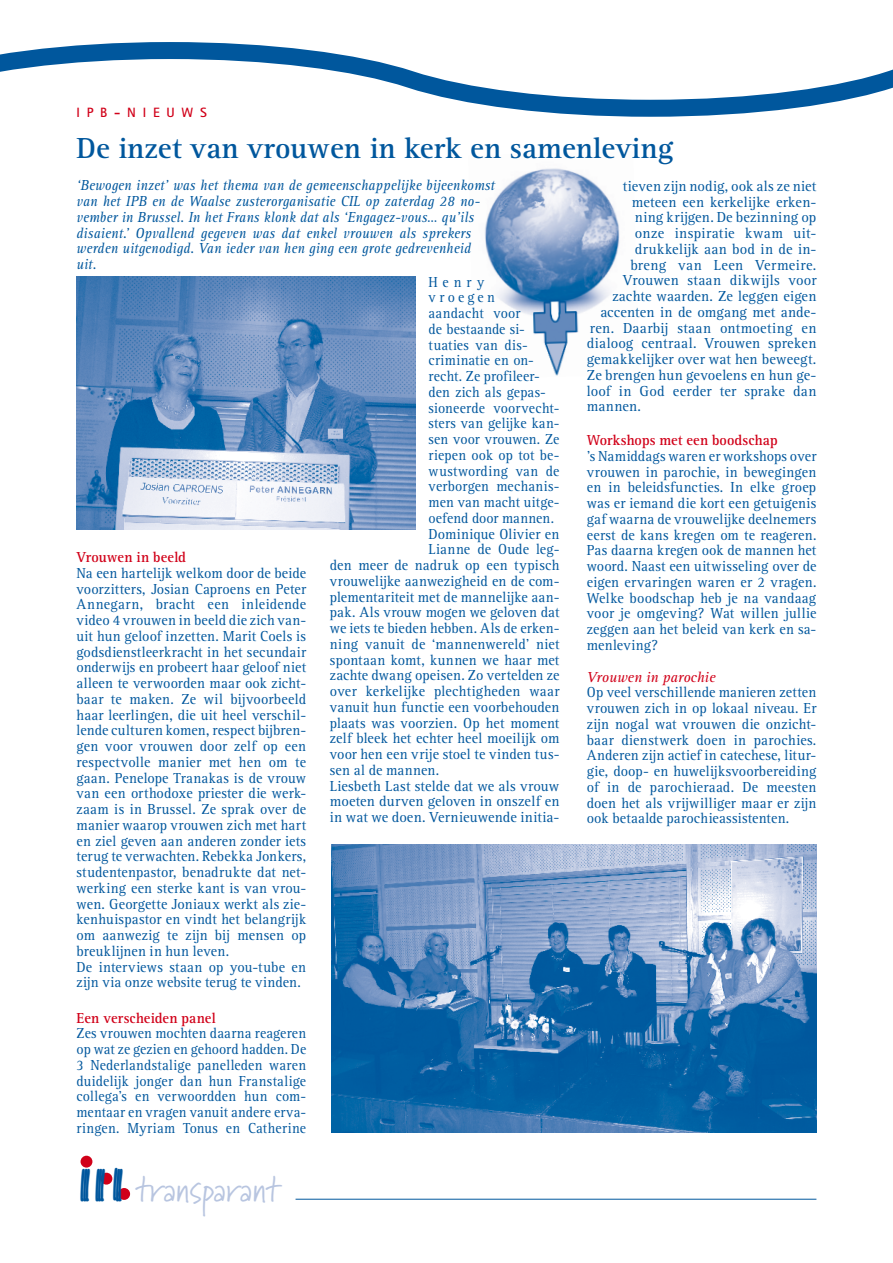
<style>
.page{position:relative;width:893px;height:1263px;background:#fff}
.page>*{position:absolute;margin:0;border:0;box-sizing:border-box;transform-origin:0 0}
.t1{font:35.7px "Marydale";letter-spacing:.01em;color:#b8c5e0}
.t2{font:700 30px "Rotis Serif";color:#00579d}
.t3{font:15px/15.8px "Rotis Serif";letter-spacing:.015em;color:#00579d;text-align:justify;scale:.95 1}
.t4{font:15px/15.8px "Rotis Serif";letter-spacing:.015em;color:#00579d;text-align:justify;scale:.93 1}
.t5{font:15px "Rotis Serif";letter-spacing:.015em;color:#00579d}
.t6{font:italic 15px/15.8px "Rotis Serif";letter-spacing:.01em;color:#00579d;scale:.92 1}
.t7{font:700 15px "Rotis Serif";letter-spacing:.005em;color:#d10019;scale:.95 1}
.t8{font:15px "Rotis Serif";letter-spacing:.035em;color:#00579d}
.t9{font:italic 15px "Rotis Serif";letter-spacing:-.005em;color:#d10019}
.t10{font:15px "Rotis Serif";letter-spacing:.23em;color:#00579d;scale:.93 1}
.t11{font:700 13.5px "Rotis Sans Serif";letter-spacing:.5em;color:#d10019}
.s1{font-size:46.5px;color:#00579d}
</style>
<div class="page">
<img style="left:484px;top:168px;width:136px;height:208px">
<svg style="left:0;top:42px;width:893px;height:74px"></svg>
<div style="left:81px;top:1156px;width:11px;height:11px;background:#d10019;border-radius:50%"></div>
<div style="left:102px;top:1174px;width:9px;height:9px;background:#d10019;border-radius:50%"></div>
<div style="left:100px;top:1173px;width:12px;height:11px;border:2px solid #d10019;border-radius:50%"></div>
<div style="left:119px;top:1189px;width:10px;height:10px;background:#d10019;border-radius:50%"></div>
<div style="left:118px;top:1188px;width:12px;height:12px;border:2px solid #d10019;border-radius:50%"></div>
<img style="left:77px;top:276px;width:339px;height:253px">
<img style="left:332px;top:845px;width:484px;height:287px">
<hr style="left:296px;top:1199px;width:520px;height:1px;background:#00579d">
<p class="t11" style="left:77px;top:104px;width:132px">I PB-NI EUWS</p>
<h2 class="t2" style="left:77px;top:131px;width:598px">De inzet van vrouwen in kerk en samenleving</h2>
<p class="t6" style="left:77px;top:178px;width:456px">‘Bewogen inzet’ was het thema van de gemeenschappelijke bijeenkomst van het IPB en de Waalse zusterorganisatie CIL op zaterdag 28 no&shy;vember in Brussel. In het Frans klonk dat als ‘Engagez-vous… qu’ils disaient.’ Opvallend gegeven was dat enkel vrouwen als sprekers werden uitgenodigd. Van ieder van hen ging een grote gedrevenheid<br>uit.</p>
<p class="t5" style="left:623px;top:177px;width:195px">tieven zijn nodig, ook als ze niet</p>
<p class="t5" style="left:632px;top:193px;width:186px">meteen een kerkelijke erken-</p>
<p class="t5" style="left:635px;top:209px;width:183px">ning krijgen. De bezinning op</p>
<p class="t8" style="left:635px;top:225px;width:183px">onze inspiratie kwam uit-</p>
<p class="t5" style="left:635px;top:240px;width:183px">drukkelijk aan bod in de in-</p>
<p class="t5" style="left:630px;top:256px;width:188px">breng van Leen Vermeire.</p>
<p class="t5" style="left:623px;top:272px;width:195px">Vrouwen staan dikwijls voor</p>
<p class="t5" style="left:612px;top:288px;width:206px">zachte waarden. Ze leggen eigen</p>
<p class="t5" style="left:600px;top:303px;width:218px">accenten in de omgang met ande-</p>
<p class="t5" style="left:590px;top:319px;width:228px">ren. Daarbij staan ontmoeting en</p>
<p class="t5" style="left:587px;top:335px;width:231px">dialoog centraal. Vrouwen spreken</p>
<p class="t5" style="left:587px;top:351px;width:231px">gemakkelijker over wat hen beweegt.</p>
<p class="t5" style="left:587px;top:366px;width:231px">Ze brengen hun gevoelens en hun ge-</p>
<p class="t5" style="left:587px;top:382px;width:231px">loof in God eerder ter sprake dan</p>
<p class="t5" style="left:587px;top:398px;width:56px">mannen.</p>
<p class="t7" style="left:587px;top:431px;width:203px">Workshops met een boodschap</p>
<p class="t3" style="left:587px;top:449px;width:243px">’s Namiddags waren er workshops over vrouwen in parochie, in bewegingen en in beleidsfuncties. In elke groep was er iemand die kort een getuigenis gaf waarna de vrouwelijke deelnemers eerst de kans kregen om te reageren.<br>Pas daarna kregen ook de mannen het woord. Naast een uitwisseling over de eigen ervaringen waren er 2 vragen.<br>Welke boodschap heb je na vandaag voor je omgeving? Wat willen jullie zeggen aan het beleid van kerk en sa&shy;menleving?</p>
<p class="t9" style="left:587px;top:668px;width:130px">Vrouwen in parochie</p>
<p class="t3" style="left:587px;top:685px;width:243px">Op veel verschillende manieren zetten vrouwen zich in op lokaal niveau. Er zijn nogal wat vrouwen die onzicht&shy;baar dienstwerk doen in parochies.<br>Anderen zijn actief in catechese, litur&shy;gie, doop- en huwelijksvoorbereiding of in de parochieraad. De meesten doen het als vrijwilliger maar er zijn ook betaalde parochieassistenten.</p>
<p class="t4" style="left:429px;top:274px;width:61px">Henry</p>
<p class="t10" style="left:429px;top:289px;width:73px">vroegen</p>
<p class="t4" style="left:429px;top:306px;width:100px">aandacht voor</p>
<p class="t4" style="left:429px;top:321px;width:105px">de bestaande si-</p>
<p class="t4" style="left:429px;top:337px;width:108px">tuaties van dis-</p>
<p class="t4" style="left:429px;top:353px;width:115px">criminatie en on-</p>
<p class="t4" style="left:429px;top:369px;width:121px">recht. Ze profileer-</p>
<p class="t4" style="left:429px;top:384px;width:128px">den zich als gepas-</p>
<p class="t4" style="left:429px;top:400px;width:142px">sioneerde voorvecht-</p>
<p class="t4" style="left:429px;top:416px;width:142px">sters van gelijke kan-</p>
<p class="t4" style="left:429px;top:432px;width:142px">sen voor vrouwen. Ze</p>
<p class="t4" style="left:429px;top:447px;width:142px">riepen ook op tot be-</p>
<p class="t4" style="left:429px;top:463px;width:142px">wustwording van de</p>
<p class="t4" style="left:429px;top:479px;width:142px">verborgen mechanis-</p>
<p class="t4" style="left:429px;top:495px;width:142px">men van macht uitge-</p>
<p class="t4" style="left:429px;top:510px;width:136px">oefend door mannen.</p>
<p class="t3" style="left:429px;top:526px;width:139px">Dominique Olivier en</p>
<p class="t3" style="left:429px;top:542px;width:139px">Lianne de Oude leg-</p>
<p class="t3" style="left:330px;top:558px;width:243px">den meer de nadruk op een typisch</p>
<p class="t3" style="left:330px;top:573px;width:243px">vrouwelijke aanwezigheid en de com-</p>
<p class="t3" style="left:330px;top:589px;width:243px">plementariteit met de mannelijke aan-</p>
<p class="t3" style="left:330px;top:605px;width:243px">pak. Als vrouw mogen we geloven dat</p>
<p class="t3" style="left:330px;top:621px;width:243px">we iets te bieden hebben. Als de erken-</p>
<p class="t3" style="left:330px;top:636px;width:243px">ning vanuit de ‘mannenwereld’ niet</p>
<p class="t3" style="left:330px;top:652px;width:243px">spontaan komt, kunnen we haar met</p>
<p class="t3" style="left:330px;top:668px;width:243px">zachte dwang opeisen. Zo vertelden ze</p>
<p class="t3" style="left:330px;top:684px;width:243px">over kerkelijke plechtigheden waar</p>
<p class="t3" style="left:330px;top:699px;width:243px">vanuit hun functie een voorbehouden</p>
<p class="t3" style="left:330px;top:715px;width:243px">plaats was voorzien. Op het moment</p>
<p class="t3" style="left:330px;top:731px;width:243px">zelf bleek het echter heel moeilijk om</p>
<p class="t3" style="left:330px;top:747px;width:243px">voor hen een vrije stoel te vinden tus-</p>
<p class="t3" style="left:330px;top:762px;width:117px">sen al de mannen.</p>
<p class="t5" style="left:330px;top:777px;width:231px">Liesbeth Last stelde dat we als vrouw</p>
<p class="t5" style="left:330px;top:793px;width:231px">moeten durven geloven in onszelf en</p>
<p class="t5" style="left:330px;top:809px;width:231px">in wat we doen. Vernieuwende initia-</p>
<p class="t7" style="left:77px;top:548px;width:117px">Vrouwen in beeld</p>
<p class="t3" style="left:77px;top:565px;width:243px;text-align:left">Na een hartelijk welkom door de beide voorzitters, Josian Caproens en Peter Annegarn, bracht een inleidende video 4 vrouwen in beeld die zich van&shy;uit hun geloof inzetten. Marit Coels is godsdienstleerkracht in het secundair onderwijs en probeert haar geloof niet alleen te verwoorden maar ook zicht&shy;baar te maken. Ze wil bijvoorbeeld haar leerlingen, die uit heel verschil&shy;lende culturen komen, respect bijbren&shy;gen voor vrouwen door zelf op een respectvolle manier met hen om te gaan. Penelope Tranakas is de vrouw van een orthodoxe priester die werk&shy;zaam is in Brussel. Ze sprak over de manier waarop vrouwen zich met hart en ziel geven aan anderen zonder iets terug te verwachten. Rebekka Jonkers, studentenpastor, benadrukte dat net&shy;werking een sterke kant is van vrou&shy;wen. Georgette Joniaux werkt als zie&shy;kenhuispastor en vindt het belangrijk om aanwezig te zijn bij mensen op breuklijnen in hun leven.<br>De interviews staan op you-tube en zijn via onze website terug te vinden.</p>
<p class="t7" style="left:77px;top:1009px;width:148px">Een verscheiden panel</p>
<p class="t4" style="left:77px;top:1026px;width:248px">Zes vrouwen mochten daarna reageren op wat ze gezien en gehoord hadden. De 3 Nederlandstalige panelleden waren duidelijk jonger dan hun Franstalige collega’s en verwoordden hun com&shy;mentaar en vragen vanuit andere erva&shy;ringen. Myriam Tonus en Catherine</p>
<h1 class="t1" style="left:83px;top:1167px;width:199px"><span class="s1">II I</span> transparant</h1>
</div>
